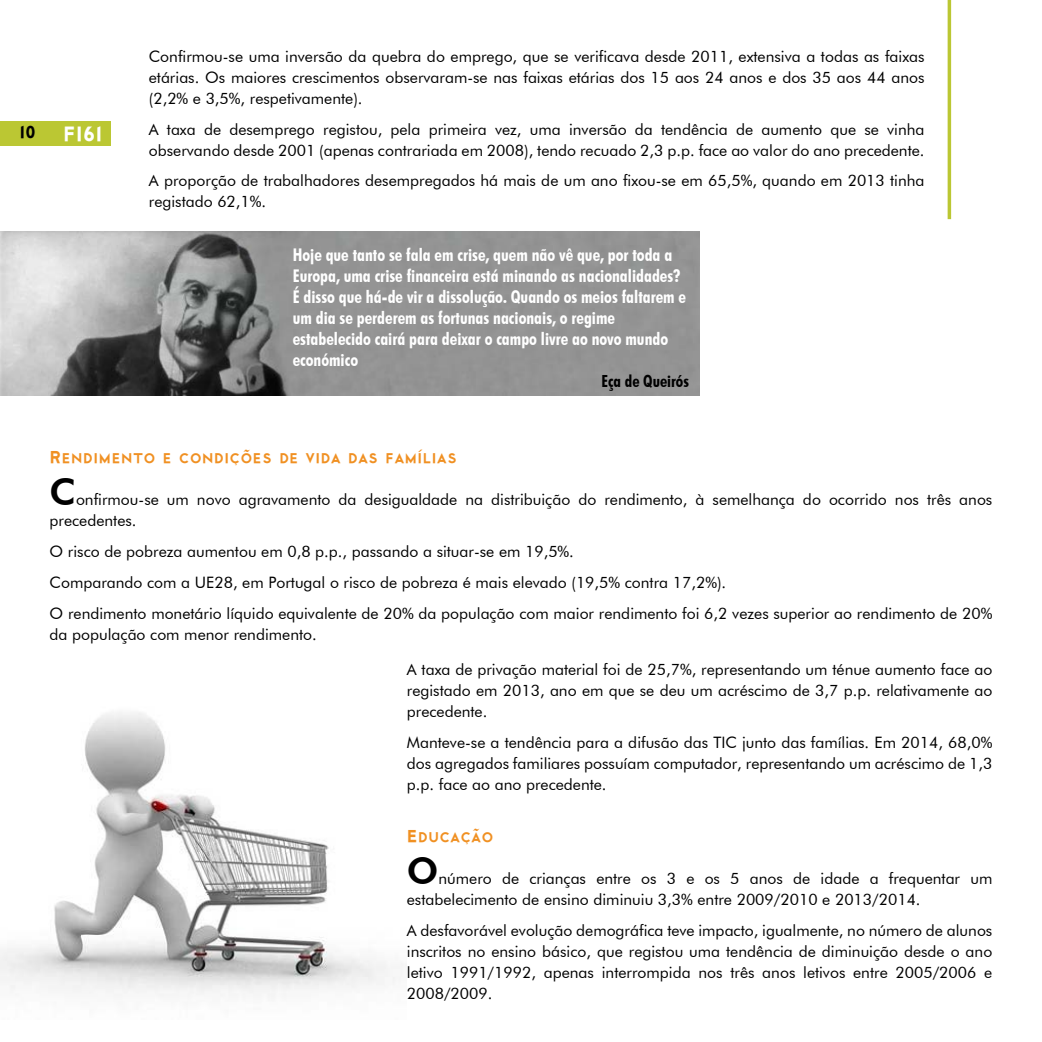
<style>
.page{position:relative;width:1042px;height:1042px;background:#fff}
.page>*{position:absolute;margin:0;border:0;box-sizing:border-box;transform-origin:0 0}
.t1{font:800 36.75px "Futura BT";color:#000}
.t2{font:21px "Cityof";color:#fff}
.t3{font:700 condensed 17.5px/21px "Futura BT";color:#fff}
.t4{font:17.5px "Cityof";color:#f09022}
.t5{font:17.5px "Cityof";color:#000}
.t6{font:700 condensed 16.8px "Futura BT";color:#000}
.t7{font:15.75px/21px "Futura BT";color:#000}
</style>
<div class="page">
<div style="left:0;top:121px;width:110px;height:25px;background:#bbc733"></div>
<svg style="left:947px;top:0;width:4px;height:219px"></svg>
<img style="left:0;top:231px;width:699px;height:165px">
<img style="left:0;top:712px;width:403px;height:285px">
<p class="t5" style="left:19px;top:123px;width:18px">10</p>
<h2 class="t2" style="left:63px;top:123px;width:41px">FI61</h2>
<p class="t7" style="left:149px;top:45px;width:777px;text-align:justify">Confirmou-se uma inversão da quebra do emprego, que se verificava desde 2011, extensiva a todas as faixas etárias. Os maiores crescimentos observaram-se nas faixas etárias dos 15 aos 24 anos e dos 35 aos 44 anos (2,2% e 3,5%, respetivamente).</p>
<p class="t7" style="left:149px;top:118px;width:777px">A taxa de desemprego registou, pela primeira vez, uma inversão da tendência de aumento que se vinha observando desde 2001 (apenas contrariada em 2008), tendo recuado 2,3 p.p. face ao valor do ano precedente.</p>
<p class="t7" style="left:149px;top:170px;width:777px">A proporção de trabalhadores desempregados há mais de um ano fixou-se em 65,5%, quando em 2013 tinha registado 62,1%.</p>
<p class="t3" style="left:293px;top:244px;width:395px">Hoje que tanto se fala em crise, quem não vê que, por toda a Europa, uma crise financeira está minando as nacionalidades?<br>É disso que há-de vir a dissolução. Quando os meios faltarem e um dia se perderem as fortunas nacionais, o regime estabelecido cairá para deixar o campo livre ao novo mundo económico</p>
<p class="t6" style="left:601px;top:371px;width:89px">Eça de Queirós</p>
<p class="t4" style="left:50px;top:448px;width:409px">Rendimento e condições de vida das famílias</p>
<h1 class="t1" style="left:50px;top:469px;width:28px">C</h1>
<p class="t7" style="left:50px;top:488px;width:944px;text-indent:26px">onfirmou-se um novo agravamento da desigualdade na distribuição do rendimento, à semelhança do ocorrido nos três anos precedentes.</p>
<p class="t7" style="left:50px;top:535px;width:944px;line-height:31px">O risco de pobreza aumentou em 0,8 p.p., passando a situar-se em 19,5%.<br>Comparando com a UE28, em Portugal o risco de pobreza é mais elevado (19,5% contra 17,2%).<br>O rendimento monetário líquido equivalente de 20% da população com maior rendimento foi 6,2 vezes superior ao rendimento de 20%</p>
<p class="t7" style="left:50px;top:623px;width:269px">da população com menor rendimento.</p>
<p class="t7" style="left:407px;top:658px;width:587px;text-align:justify">A taxa de privação material foi de 25,7%, representando um ténue aumento face ao registado em 2013, ano em que se deu um acréscimo de 3,7 p.p. relativamente ao precedente.</p>
<p class="t7" style="left:407px;top:731px;width:587px;text-align:justify">Manteve-se a tendência para a difusão das TIC junto das famílias. Em 2014, 68,0% dos agregados familiares possuíam computador, representando um acréscimo de 1,3 p.p. face ao ano precedente.</p>
<p class="t4" style="left:407px;top:826px;width:88px">Educação</p>
<h1 class="t1" style="left:407px;top:848px;width:33px">O</h1>
<p class="t7" style="left:407px;top:867px;width:587px;text-indent:32px">número de crianças entre os 3 e os 5 anos de idade a frequentar um estabelecimento de ensino diminuiu 3,3% entre 2009/2010 e 2013/2014.</p>
<p class="t7" style="left:407px;top:919px;width:587px;text-align:justify">A desfavorável evolução demográfica teve impacto, igualmente, no número de alunos inscritos no ensino básico, que registou uma tendência de diminuição desde o ano letivo 1991/1992, apenas interrompida nos três anos letivos entre 2005/2006 e 2008/2009.</p>
</div>
